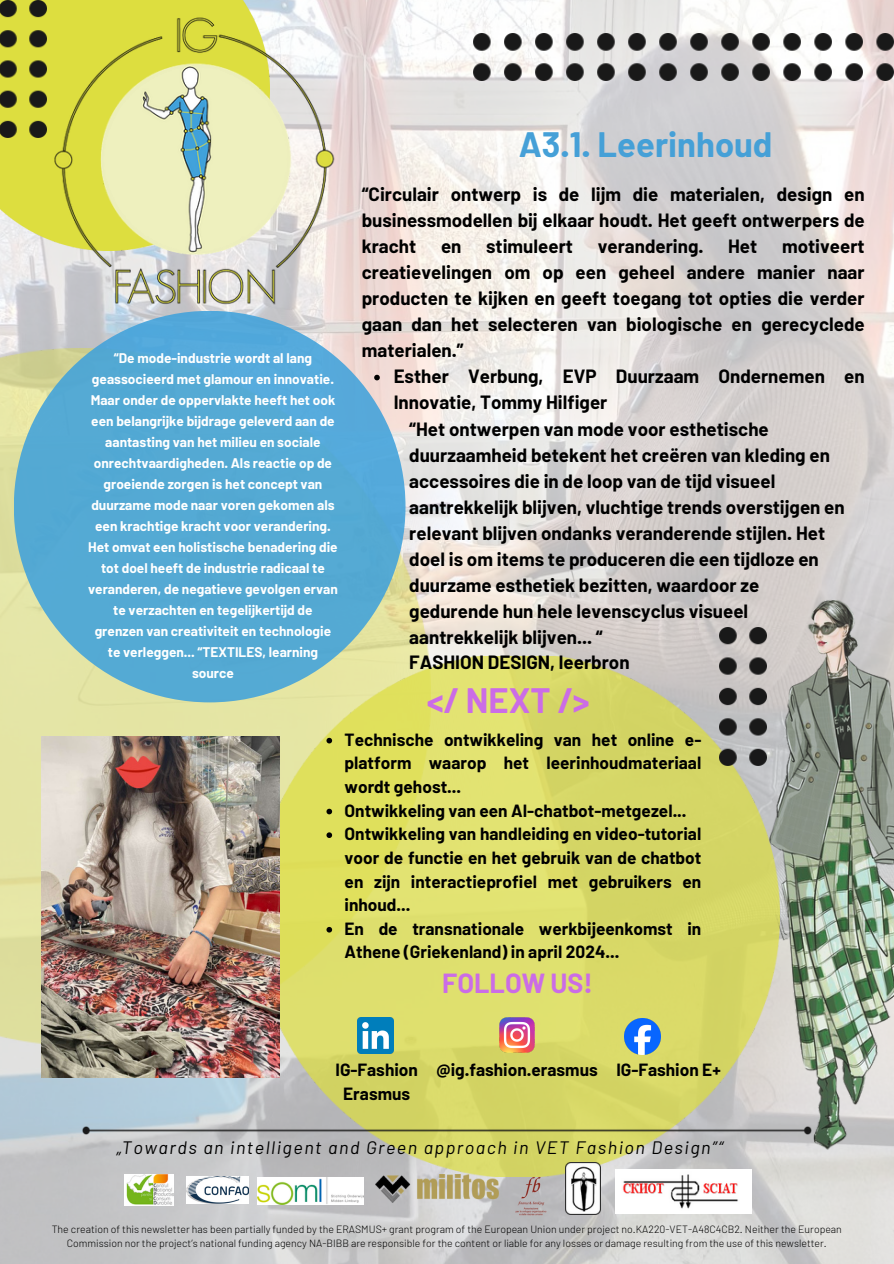
<style>
.page{position:relative;width:894px;height:1264px;background:#fff}
.page>*{position:absolute;margin:0;border:0;box-sizing:border-box;transform-origin:0 0}
.t1{font:700 34.5px "Barlow";color:#45a0d7}
.t2{font:700 34.5px "Barlow";color:#cb6ce6}
.t3{font:700 27px "Barlow";color:#cb6ce6}
.t4{font:700 18.75px/25.8px "Barlow";color:#000}
.t5{font:italic 18px "Barlow";letter-spacing:.085em;color:#000}
.t6{font:700 17.25px/23.7px "Barlow";color:#000;text-align:justify}
.t7{font:700 13.65px/21px "Barlow";color:#fff;text-align:center}
.t8{font:300 10.5px/14px "Barlow";color:#000;text-align:center}
</style>
<div class="page">
<img style="left:0;top:0;width:893px;height:1263px">
<img style="left:0;top:0;width:270px;height:250px">
<img style="left:46px;top:8px;width:291px;height:303px">
<img style="left:0;top:0;width:46px;height:138px">
<img style="left:0;top:348px;width:430px;height:697px">
<img style="left:472px;top:33px;width:421px;height:47px">
<img style="left:256px;top:656px;width:523px;height:520px">
<div style="left:14px;top:311px;width:391px;height:391px;background:#54a9d4;border-radius:50%"></div>
<img style="left:82px;top:1126px;width:660px;height:8px">
<img style="left:719px;top:627px;width:23px;height:139px">
<img style="left:257px;top:1176px;width:106px;height:27px">
<img style="left:124px;top:1174px;width:50px;height:31px">
<img style="left:187px;top:1176px;width:62px;height:27px">
<img style="left:508px;top:1174px;width:45px;height:45px">
<img style="left:375px;top:1174px;width:123px;height:28px">
<img style="left:565px;top:1162px;width:35px;height:52px">
<img style="left:742px;top:588px;width:151px;height:571px">
<img style="left:615px;top:1169px;width:136px;height:44px">
<img style="left:41px;top:736px;width:239px;height:341px">
<img style="left:357px;top:1017px;width:36px;height:36px">
<img style="left:499px;top:1017px;width:35px;height:35px">
<img style="left:624px;top:1018px;width:36px;height:36px">
<svg style="left:326px;top:737px;width:6px;height:6px"></svg>
<svg style="left:326px;top:808px;width:6px;height:6px"></svg>
<svg style="left:326px;top:832px;width:6px;height:6px"></svg>
<svg style="left:326px;top:926px;width:6px;height:6px"></svg>
<svg style="left:374px;top:375px;width:5px;height:5px"></svg>
<h4 class="t7" style="left:88px;top:347px;width:251px">“De mode-industrie wordt al lang geassocieerd met glamour en innovatie.<br>Maar onder de oppervlakte heeft het ook een belangrijke bijdrage geleverd aan de aantasting van het milieu en sociale onrechtvaardigheden. Als reactie op de groeiende zorgen is het concept van duurzame mode naar voren gekomen als een krachtige kracht voor verandering.<br>Het omvat een holistische benadering die tot doel heeft de industrie radicaal te veranderen, de negatieve gevolgen ervan te verzachten en tegelijkertijd de grenzen van creativiteit en technologie te verleggen... “TEXTILES, learning source</h4>
<h4 class="t1" style="left:518px;top:123px;width:255px">A3.1. Leerinhoud</h4>
<h5 class="t4" style="left:361px;top:181px;width:504px;text-align:justify">“Circulair ontwerp is de lijm die materialen, design en businessmodellen bij elkaar houdt. Het geeft ontwerpers de kracht</h5>
<h5 class="t4" style="left:361px;top:233px;width:504px;text-align:justify;text-indent:420px">motiveert creatievelingen om op een geheel andere manier naar producten te kijken en geeft toegang tot opties die verder gaan dan het selecteren van biologische en gerecyclede materialen.”</h5>
<p class="t4" style="left:393px;top:362px;width:472px">Esther Verbung, EVP Duurzaam Ondernemen en<br>Innovatie, Tommy Hilfiger</p>
<h5 class="t4" style="left:441px;top:233px;width:22px">en</h5>
<h5 class="t4" style="left:486px;top:233px;width:88px">stimuleert</h5>
<h5 class="t4" style="left:597px;top:233px;width:107px">verandering.</h5>
<h5 class="t4" style="left:728px;top:233px;width:31px">Het</h5>
<p class="t4" style="left:409px;top:416px;width:437px">“Het ontwerpen van mode voor esthetische duurzaamheid betekent het creëren van kleding en accessoires die in de loop van de tijd visueel aantrekkelijk blijven, vluchtige trends overstijgen en relevant blijven ondanks veranderende stijlen. Het doel is om items te produceren die een tijdloze en duurzame esthetiek bezitten, waardoor ze gedurende hun hele levenscyclus visueel aantrekkelijk blijven... “<br>FASHION DESIGN, leerbron</p>
<h4 class="t2" style="left:427px;top:678px;width:164px">&lt;/ NEXT /&gt;</h4>
<h3 class="t6" style="left:344px;top:727px;width:358px">Technische ontwikkeling van het online e&shy;platform waarop het leerinhoudmateriaal wordt gehost...</h3>
<p class="t6" style="left:344px;top:797px;width:343px">Ontwikkeling van een AI-chatbot-metgezel...</p>
<p class="t6" style="left:344px;top:821px;width:358px">Ontwikkeling van handleiding en video-tutorial voor de functie en het gebruik van de chatbot en zijn interactieprofiel met gebruikers en inhoud...</p>
<p class="t6" style="left:344px;top:916px;width:358px">En de transnationale werkbijeenkomst in<br>Athene (Griekenland) in april 2024...</p>
<p class="t3" style="left:442px;top:966px;width:152px">FOLLOW US!</p>
<p class="t6" style="left:335px;top:1057px;width:84px;text-align:center">IG-Fashion<br>Erasmus</p>
<p class="t6" style="left:436px;top:1057px;width:163px">@ig.fashion.erasmus</p>
<p class="t6" style="left:616px;top:1057px;width:106px">IG-Fashion E+</p>
<p class="t5" style="left:116px;top:1135px;width:608px">„Towards an intelligent and Green approach in VET Fashion Design”“</p>
<p class="t8" style="left:52px;top:1221px;width:791px">The creation of this newsletter has been partially funded by the ERASMUS+ grant program of the European Union under project no.KA220-VET-A48C4CB2. Neither the European<br>Commission nor the project’s national funding agency NA-BIBB are responsible for the content or liable for any losses or damage resulting from the use of this newsletter.</p>
</div>
